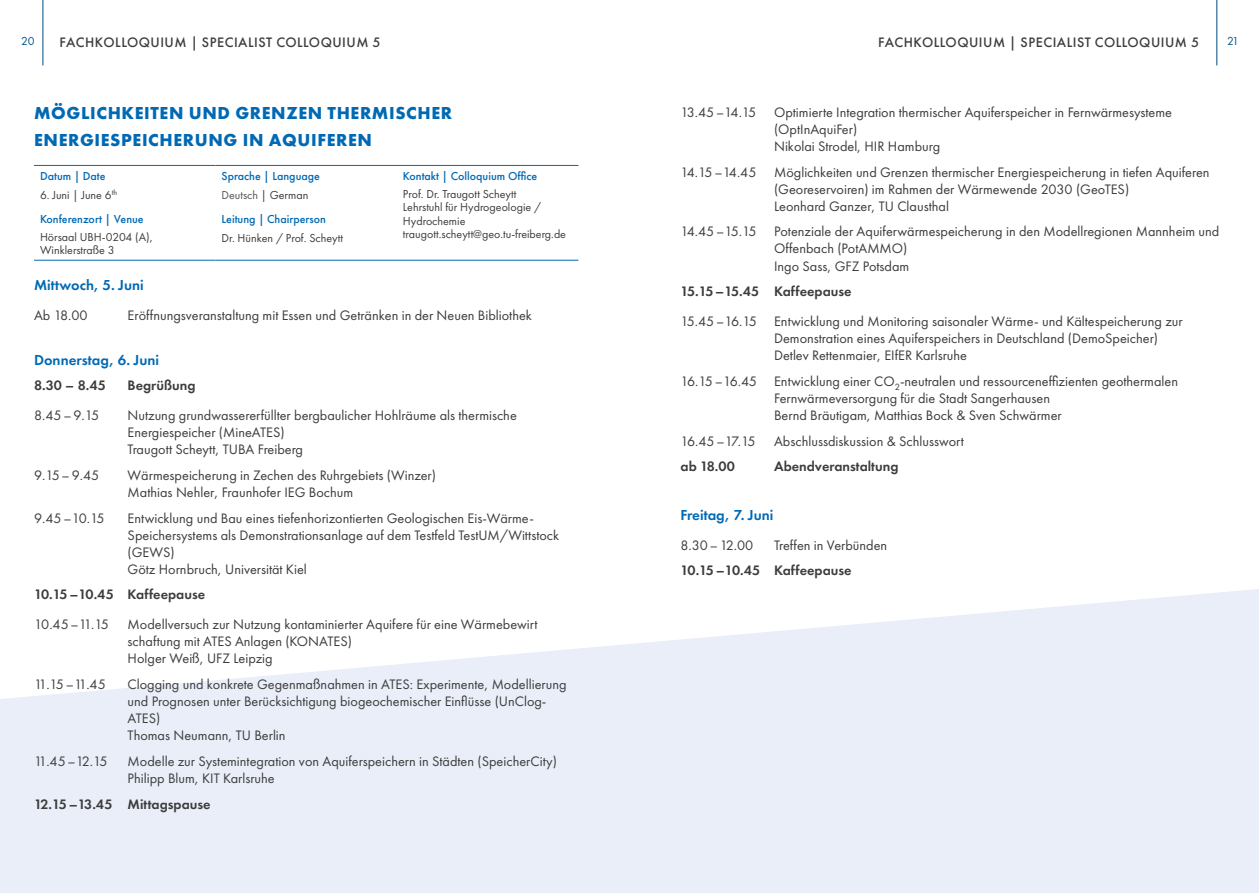
<style>
.page{position:relative;width:1259px;height:893px;background:#fff}
.page>*{position:absolute;margin:0;border:0;box-sizing:border-box;transform-origin:0 0}
.t1{font:18px/27px "Futura PT Bold";letter-spacing:.035em;color:#0069b4}
.t2{font:15px "Futura PT Demi";color:#0069b4}
.t3{font:14.25px/17.1px "Futura PT Book";color:#3c3c3b}
.t4{font:14.25px "Futura PT Demi";color:#3c3c3b}
.t5{font:14.25px "Futura PT Medium";letter-spacing:.035em;color:#3c3c3b}
.t6{font:12px/13.5px "Futura PT Book";color:#3c3c3b}
.t7{font:12px "Futura PT Medium";color:#0069b4}
.t8{font:12px "Futura PT Book";color:#555454}
.t9{font:12px "Futura PT Book";color:#00568a}
.s1{color:#3c3c3b}
</style>
<div class="page">
<hr style="left:43px;top:0;width:1px;height:65px;background:#00497f">
<hr style="left:1216px;top:0;width:1px;height:65px;background:#00497f">
<svg style="left:0;top:589px;width:1259px;height:304px;fill:#e9eef9"></svg>
<hr style="left:215px;top:165px;width:182px;height:1px;background:#0069b4">
<hr style="left:397px;top:165px;width:181px;height:1px;background:#0069b4">
<hr style="left:215px;top:260px;width:182px;height:1px;background:#0069b4">
<hr style="left:397px;top:260px;width:181px;height:1px;background:#0069b4">
<hr style="left:34px;top:165px;width:181px;height:1px;background:#0069b4">
<hr style="left:34px;top:260px;width:181px;height:1px;background:#0069b4">
<p class="t9" style="left:21px;top:34px;width:15px">20</p>
<p class="t5" style="left:60px;top:34px;width:323px">FACHKOLLOQUIUM | SPECIALIST COLLOQUIUM 5</p>
<p class="t9" style="left:1227px;top:34px;width:13px">21</p>
<p class="t5" style="left:878px;top:34px;width:323px">FACHKOLLOQUIUM | SPECIALIST COLLOQUIUM 5</p>
<p class="t1" style="left:34px;top:99px;width:419px">MÖGLICHKEITEN UND GRENZEN THERMISCHER<br>ENERGIESPEICHERUNG IN AQUIFEREN</p>
<p class="t7" style="left:40px;top:169px;width:67px">Datum | Date</p>
<p class="t6" style="left:40px;top:189px;width:79px">6. Juni | June 6<sup>th</sup></p>
<p class="t7" style="left:40px;top:212px;width:105px">Konferenzort | Venue</p>
<p class="t6" style="left:40px;top:230px;width:114px">Hörsaal UBH-0204 (A),<br>Winklerstraße 3</p>
<p class="t7" style="left:221px;top:169px;width:100px">Sprache | Language</p>
<p class="t8" style="left:221px;top:188px;width:88px">Deutsch <span class="s1">| German</span></p>
<p class="t7" style="left:221px;top:212px;width:106px">Leitung | Chairperson</p>
<p class="t6" style="left:221px;top:231px;width:123px">Dr. Hünken / Prof. Scheytt</p>
<p class="t7" style="left:403px;top:169px;width:136px">Kontakt | Colloquium Office</p>
<p class="t6" style="left:403px;top:187px;width:165px">Prof. Dr. Traugott Scheytt<br>Lehrstuhl für Hydrogeologie /<br>Hydrochemie traugott.scheytt@geo.tu-freiberg.de</p>
<p class="t2" style="left:34px;top:276px;width:111px">Mittwoch, 5. Juni</p>
<p class="t3" style="left:34px;top:307px;width:55px">Ab 18.00</p>
<p class="t3" style="left:128px;top:307px;width:406px">Eröffnungsveranstaltung mit Essen und Getränken in der Neuen Bibliothek</p>
<p class="t2" style="left:34px;top:350px;width:126px">Donnerstag, 6. Juni</p>
<p class="t4" style="left:34px;top:376px;width:73px">8.30 – 8.45</p>
<p class="t4" style="left:128px;top:376px;width:69px">Begrüßung</p>
<p class="t3" style="left:34px;top:407px;width:67px">8.45–9.15</p>
<p class="t3" style="left:128px;top:407px;width:391px">Nutzung grundwassererfüllter bergbaulicher Hohlräume als thermische<br>Energiespeicher (MineATES)<br>Traugott Scheytt, TUBA Freiberg</p>
<p class="t3" style="left:34px;top:466px;width:67px">9.15–9.45</p>
<p class="t3" style="left:128px;top:466px;width:310px">Wärmespeicherung in Zechen des Ruhrgebiets (Winzer)<br>Mathias Nehler, Fraunhofer IEG Bochum</p>
<p class="t3" style="left:34px;top:509px;width:72px">9.45–10.15</p>
<p class="t3" style="left:128px;top:509px;width:433px">Entwicklung und Bau eines tiefenhorizontierten Geologischen Eis-Wärme-Speichersystems als Demonstrationsanlage auf dem Testfeld TestUM/Wittstock (GEWS)<br>Götz Hornbruch, Universität Kiel</p>
<p class="t4" style="left:34px;top:586px;width:173px">10.15–10.45 Kaffeepause</p>
<p class="t3" style="left:34px;top:616px;width:76px">10.45–11.15</p>
<p class="t3" style="left:128px;top:616px;width:411px">Modellversuch zur Nutzung kontaminierter Aquifere für eine Wärmebewirt schaftung mit ATES Anlagen (KONATES)<br>Holger Weiß, UFZ Leipzig</p>
<p class="t3" style="left:34px;top:676px;width:73px">11.15–11.45</p>
<p class="t3" style="left:128px;top:676px;width:440px">Clogging und konkrete Gegenmaßnahmen in ATES: Experimente, Modellierung und Prognosen unter Berücksichtigung biogeochemischer Einflüsse (UnClog-ATES)<br>Thomas Neumann, TU Berlin</p>
<p class="t3" style="left:34px;top:753px;width:75px">11.45–12.15</p>
<p class="t3" style="left:128px;top:753px;width:431px">Modelle zur Systemintegration von Aquiferspeichern in Städten (SpeicherCity)<br>Philipp Blum, KIT Karlsruhe</p>
<p class="t4" style="left:34px;top:795px;width:178px">12.15–13.45 Mittagspause</p>
<p class="t3" style="left:774px;top:103px;width:399px;text-indent:-94px">13.45–14.15 Optimierte Integration thermischer Aquiferspeicher in Fernwärmesysteme (OptInAquiFer)<br>Nikolai Strodel, HIR Hamburg</p>
<p class="t3" style="left:774px;top:163px;width:437px;text-indent:-94px">14.15–14.45 Möglichkeiten und Grenzen thermischer Energiespeicherung in tiefen Aquiferen (Georeservoiren) im Rahmen der Wärmewende 2030 (GeoTES)<br>Leonhard Ganzer, TU Clausthal</p>
<p class="t3" style="left:774px;top:223px;width:447px;text-indent:-94px">14.45–15.15 Potenziale der Aquiferwärmespeicherung in den Modellregionen Mannheim und<br>Offenbach (PotAMMO)<br>Ingo Sass, GFZ Potsdam</p>
<p class="t4" style="left:680px;top:282px;width:173px">15.15–15.45 Kaffeepause</p>
<p class="t3" style="left:774px;top:313px;width:410px;text-indent:-94px">15.45–16.15 Entwicklung und Monitoring saisonaler Wärme- und Kältespeicherung zur<br>Demonstration eines Aquiferspeichers in Deutschland (DemoSpeicher)<br>Detlev Rettenmaier, EIfER Karlsruhe</p>
<p class="t3" style="left:680px;top:372px;width:77px">16.15–16.45</p>
<p class="t3" style="left:774px;top:372px;width:405px">Entwicklung einer CO<sub>2</sub>-neutralen und ressourceneffizienten geothermalen<br>Fernwärmeversorgung für die Stadt Sangerhausen<br>Bernd Bräutigam, Matthias Bock &amp; Sven Schwärmer</p>
<p class="t3" style="left:680px;top:432px;width:77px">16.45–17.15</p>
<p class="t3" style="left:774px;top:432px;width:191px">Abschlussdiskussion &amp; Schlusswort</p>
<p class="t4" style="left:680px;top:457px;width:56px">ab 18.00</p>
<p class="t4" style="left:774px;top:457px;width:126px">Abendveranstaltung</p>
<p class="t2" style="left:680px;top:506px;width:94px">Freitag, 7. Juni</p>
<p class="t3" style="left:680px;top:536px;width:74px">8.30–12.00</p>
<p class="t3" style="left:774px;top:536px;width:115px">Treffen in Verbünden</p>
<p class="t4" style="left:680px;top:562px;width:173px">10.15–10.45 Kaffeepause</p>
</div>
